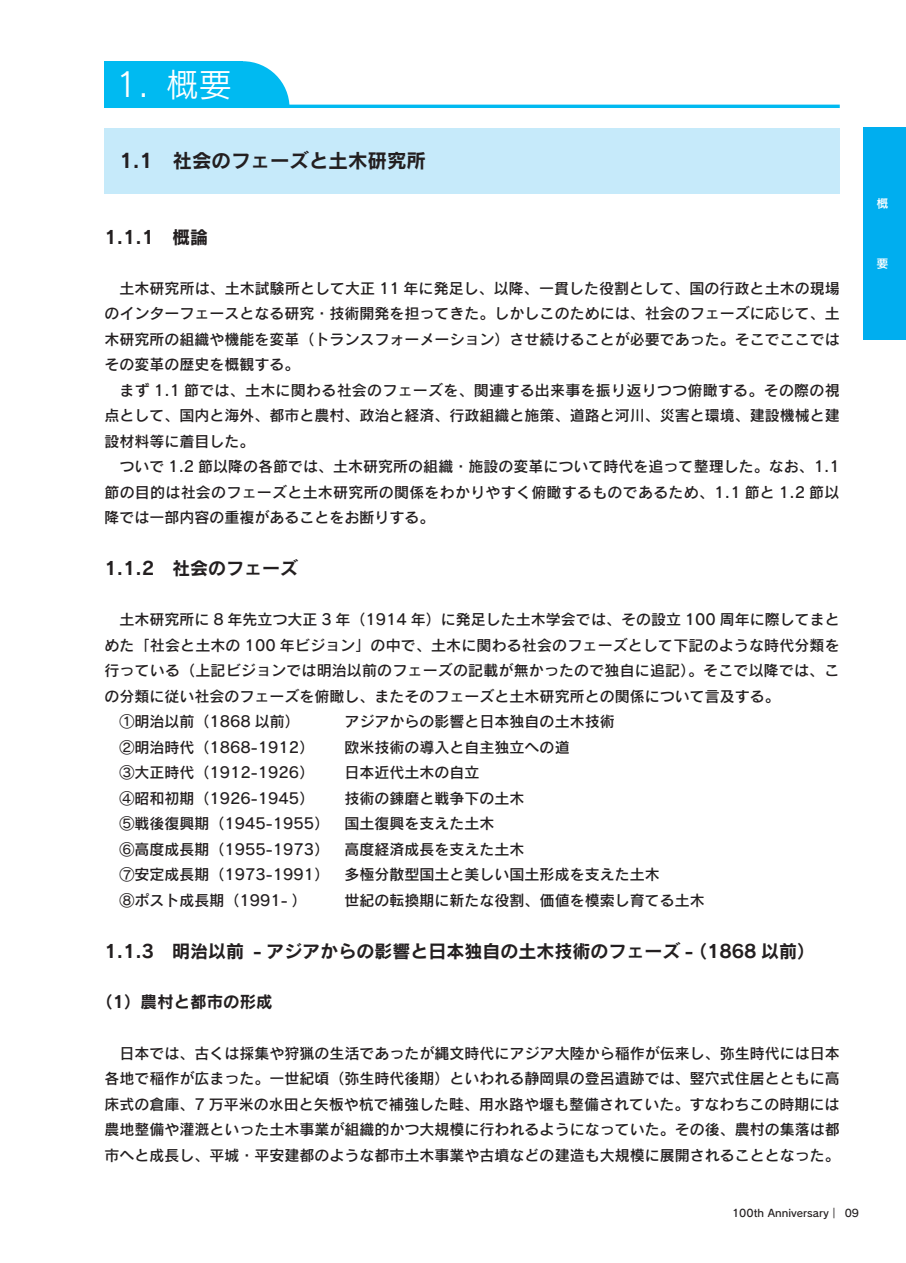
<style>
.page{position:relative;width:906px;height:1263px;background:#fff}
.page>*{position:absolute;margin:0;border:0;box-sizing:border-box;transform-origin:0 0}
.t1{font:33px "Rodin Pro M";color:#fff}
.t2{font:19.5px "Rodin Pro B";color:#231f20}
.t3{font:18px "Rodin Pro B";color:#231f20}
.t4{font:16.5px "Rodin Pro B";color:#231f20}
.t5{font:15px/25.5px "Rodin Pro DB";color:#231f20;text-align:justify}
.t6{font:12px "Rodin Pro DB";color:#fff}
.t7{font:10.5px "Rodin Pro DB";color:#231f20}
</style>
<div class="page">
<div style="left:863px;top:128px;width:43px;height:212px;background:#00aeef"></div>
<hr style="left:104px;top:105px;width:735px;height:3px;background:#00baf1">
<svg style="left:243px;top:61px;width:46px;height:44px"></svg>
<div style="left:104px;top:61px;width:139px;height:47px;background:#00baf1"></div>
<div style="left:104px;top:128px;width:735px;height:66px;background:#c6eafa"></div>
<h1 class="t1" style="left:115px;top:63px;width:118px">1. 概要</h1>
<h2 class="t2" style="left:119px;top:147px;width:308px">1.1　社会のフェーズと土木研究所</h2>
<p class="t3" style="left:104px;top:225px;width:105px">1.1.1　概論</p>
<p class="t5" style="left:104px;top:275px;width:737px;text-indent:15px">土木研究所は、土木試験所として大正 11 年に発足し、以降、一貫した役割として、国の行政と土木の現場のインターフェースとなる研究・技術開発を担ってきた。しかしこのためには、社会のフェーズに応じて、土木研究所の組織や機能を変革（トランスフォーメーション）させ続けることが必要であった。そこでここではその変革の歴史を概観する。</p>
<p class="t5" style="left:104px;top:377px;width:737px;text-indent:15px">まず 1.1 節では、土木に関わる社会のフェーズを、関連する出来事を振り返りつつ俯瞰する。その際の視点として、国内と海外、都市と農村、政治と経済、行政組織と施策、道路と河川、災害と環境、建設機械と建設材料等に着目した。</p>
<p class="t5" style="left:104px;top:453px;width:736px;text-indent:15px">ついで 1.2 節以降の各節では、土木研究所の組織・施設の変革について時代を追って整理した。なお、1.1節の目的は社会のフェーズと土木研究所の関係をわかりやすく俯瞰するものであるため、1.1 節と 1.2 節以降では一部内容の重複があることをお断りする。</p>
<p class="t3" style="left:104px;top:556px;width:195px">1.1.2　社会のフェーズ</p>
<p class="t5" style="left:119px;top:606px;width:722px">土木研究所に 8 年先立つ大正 3 年（1914 年）に発足した土木学会では、その設立 100 周年に際してまと</p>
<p class="t5" style="left:104px;top:632px;width:737px">めた「社会と土木の 100 年ビジョン」の中で、土木に関わる社会のフェーズとして下記のような時代分類を</p>
<p class="t5" style="left:104px;top:657px;width:736px">行っている（上記ビジョンでは明治以前のフェーズの記載が無かったので独自に追記）。そこで以降では、こ</p>
<p class="t5" style="left:104px;top:683px;width:676px">の分類に従い社会のフェーズを俯瞰し、またそのフェーズと土木研究所との関係について言及する。</p>
<p class="t5" style="left:119px;top:708px;width:182px">①明治以前（1868 以前）</p>
<p class="t5" style="left:344px;top:708px;width:271px">アジアからの影響と日本独自の土木技術</p>
<p class="t5" style="left:119px;top:734px;width:196px">②明治時代（1868-1912）</p>
<p class="t5" style="left:344px;top:734px;width:226px">欧米技術の導入と自主独立への道</p>
<p class="t5" style="left:119px;top:759px;width:196px">③大正時代（1912-1926）</p>
<p class="t5" style="left:344px;top:759px;width:136px">日本近代土木の自立</p>
<p class="t5" style="left:119px;top:785px;width:196px">④昭和初期（1926-1945）</p>
<p class="t5" style="left:119px;top:785px;width:541px;text-align:left;text-indent:225px">技術の錬磨と戦争下の土木<br>⑤戦後復興期（1945-1955） 国土復興を支えた土木<br>⑥高度成長期（1955-1973） 高度経済成長を支えた土木<br>⑦安定成長期（1973-1991） 多極分散型国土と美しい国土形成を支えた土木<br>⑧ポスト成長期（1991- ）</p>
<p class="t5" style="left:344px;top:887px;width:361px">世紀の転換期に新たな役割、価値を模索し育てる土木</p>
<p class="t3" style="left:104px;top:939px;width:712px">1.1.3　明治以前 - アジアからの影響と日本独自の土木技術のフェーズ -（1868 以前）</p>
<p class="t4" style="left:96px;top:991px;width:178px">（1）農村と都市の形成</p>
<p class="t5" style="left:104px;top:1040px;width:736px;text-indent:15px">日本では、古くは採集や狩猟の生活であったが縄文時代にアジア大陸から稲作が伝来し、弥生時代には日本各地で稲作が広まった。一世紀頃（弥生時代後期）といわれる静岡県の登呂遺跡では、竪穴式住居とともに高床式の倉庫、7 万平米の水田と矢板や杭で補強した畦、用水路や堰も整備されていた。すなわちこの時期には農地整備や灌漑といった土木事業が組織的かつ大規模に行われるようになっていた。その後、農村の集落は都市へと成長し、平城・平安建都のような都市土木事業や古墳などの建造も大規模に展開されることとなった。</p>
<p class="t7" style="left:732px;top:1206px;width:129px">100th Anniversary｜ 09</p>
<p class="t6" style="left:876px;top:196px;width:13px">概</p>
<p class="t6" style="left:876px;top:256px;width:13px">要</p>
</div>
